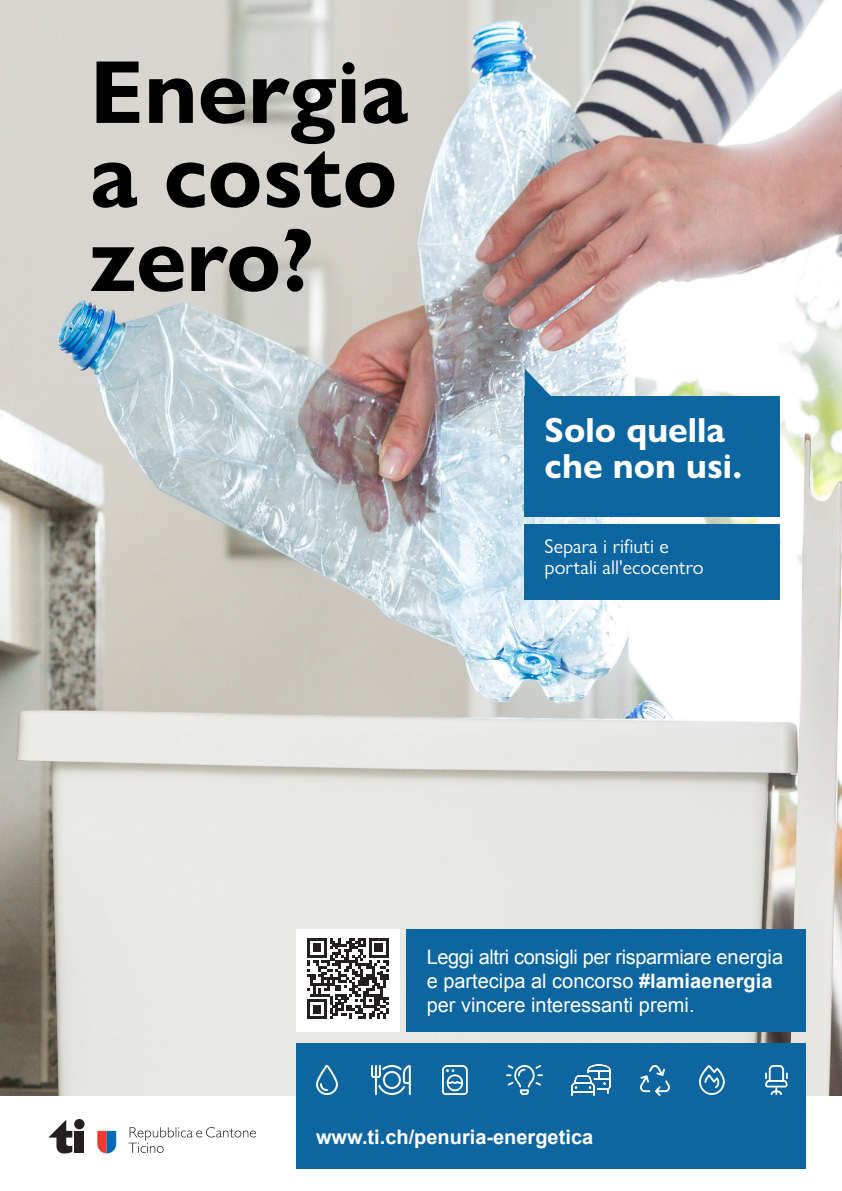
<style>
.page{position:relative;width:842px;height:1191px;background:#fff}
.page>*{position:absolute;margin:0;border:0;box-sizing:border-box;transform-origin:0 0}
.t1{font:700 90px/84px "Gill Sans Nova";color:#000;text-align:justify}
.t2{font:700 35px/36px "Gill Sans Nova";color:#fff}
.t3{font:20px/24px "Arial";color:#fff}
.t4{font:20px/21px "Gill Sans Nova";color:#fff}
.t5{font:700 20px "Arial";color:#fff}
.s1{font-weight:700}
</style>
<div class="page">
<img style="left:0;top:0;width:842px;height:1095px">
<svg style="left:97px;top:1130px;width:19px;height:23px"></svg>
<div style="left:75px;top:1130px;width:9px;height:22px;background:#231f20"></div>
<div style="left:74px;top:1119px;width:11px;height:10px;background:#231f20;border-radius:50%"></div>
<svg style="left:49px;top:1120px;width:23px;height:33px"></svg>
<svg style="left:129px;top:1127px;width:127px;height:26px"></svg>
<div style="left:525px;top:397px;width:255px;height:120px;background:#0d66a0"></div>
<svg style="left:525px;top:369px;width:26px;height:28px"></svg>
<div style="left:525px;top:524px;width:255px;height:75px;background:#0d66a0"></div>
<div style="left:296px;top:1043px;width:510px;height:126px;background:#0d66a0"></div>
<img style="left:316px;top:1065px;width:21px;height:29px">
<img style="left:371px;top:1065px;width:39px;height:29px">
<img style="left:442px;top:1065px;width:26px;height:29px">
<img style="left:506px;top:1065px;width:37px;height:29px">
<img style="left:699px;top:1065px;width:26px;height:29px">
<img style="left:765px;top:1065px;width:22px;height:29px">
<img style="left:571px;top:1064px;width:39px;height:31px">
<img style="left:640px;top:1066px;width:30px;height:29px">
<div style="left:407px;top:929px;width:399px;height:102px;background:#0d66a0"></div>
<div style="left:296px;top:929px;width:104px;height:102px;background:#fff"></div>
<svg style="left:307px;top:938px;width:81px;height:81px"></svg>
<p class="t1" style="left:90px;top:50px;width:319px">Energia a costo zero?</p>
<p class="t2" style="left:544px;top:412px;width:199px">Solo quella che non usi.</p>
<p class="t4" style="left:544px;top:535px;width:161px">Separa i rifiuti e portali all'ecocentro</p>
<p class="t3" style="left:427px;top:945px;width:358px">Leggi altri consigli per risparmiare energia e partecipa al concorso <span class="s1">#lamiaenergia </span>per vincere interessanti premi.</p>
<p class="t5" style="left:316px;top:1123px;width:279px">www.ti.ch/penuria-energetica</p>
</div>
